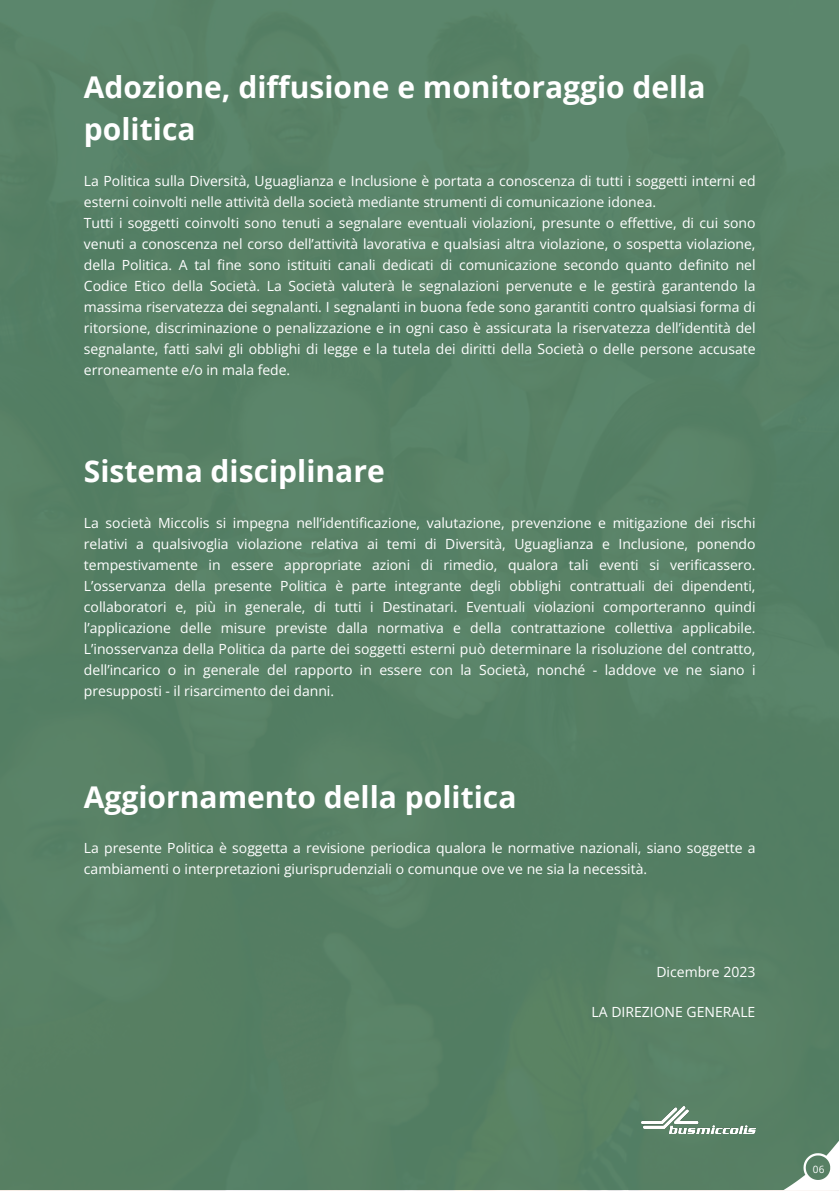
<style>
.page{position:relative;width:839px;height:1191px;background:#fff}
.page>*{position:absolute;margin:0;border:0;box-sizing:border-box;transform-origin:0 0}
.t1{font:700 30px/42px "Open Sans";color:#fff}
.t2{font:14px/21px "Open Sans";color:#fff}
.t3{font:10px "Open Sans";color:#fff}
</style>
<div class="page">
<div style="left:0;top:0;width:838px;height:1190px;background:#578065"></div>
<svg style="left:782px;top:1142px;width:56px;height:49px"></svg>
<p class="t1" style="left:84px;top:66px;width:623px">Adozione, diffusione e monitoraggio della politica</p>
<h1 class="t2" style="left:84px;top:170px;width:673px">La Politica sulla Diversità, Uguaglianza e Inclusione è portata a conoscenza di tutti i soggetti interni ed esterni coinvolti nelle attività della società mediante strumenti di comunicazione idonea.</h1>
<p class="t2" style="left:84px;top:212px;width:673px;text-align:justify">Tutti i soggetti coinvolti sono tenuti a segnalare eventuali violazioni, presunte o effettive, di cui sono venuti a conoscenza nel corso dell’attività lavorativa e qualsiasi altra violazione, o sospetta violazione, della Politica. A tal fine sono istituiti canali dedicati di comunicazione secondo quanto definito nel Codice Etico della Società. La Società valuterà le segnalazioni pervenute e le gestirà garantendo la massima riservatezza dei segnalanti. I segnalanti in buona fede sono garantiti contro qualsiasi forma di ritorsione, discriminazione o penalizzazione e in ogni caso è assicurata la riservatezza dell’identità del segnalante, fatti salvi gli obblighi di legge e la tutela dei diritti della Società o delle persone accusate erroneamente e/o in mala fede.</p>
<h1 class="t1" style="left:84px;top:449px;width:302px">Sistema disciplinare</h1>
<p class="t2" style="left:84px;top:512px;width:673px;text-align:justify">La società Miccolis si impegna nell’identificazione, valutazione, prevenzione e mitigazione dei rischi relativi a qualsivoglia violazione relativa ai temi di Diversità, Uguaglianza e Inclusione, ponendo tempestivamente in essere appropriate azioni di rimedio, qualora tali eventi si verificassero.<br>L’osservanza della presente Politica è parte integrante degli obblighi contrattuali dei dipendenti, collaboratori e, più in generale, di tutti i Destinatari. Eventuali violazioni comporteranno quindi l’applicazione delle misure previste dalla normativa e della contrattazione collettiva applicabile.<br>L’inosservanza della Politica da parte dei soggetti esterni può determinare la risoluzione del contratto, dell’incarico o in generale del rapporto in essere con la Società, nonché - laddove ve ne siano i presupposti - il risarcimento dei danni.</p>
<h1 class="t1" style="left:84px;top:775px;width:434px">Aggiornamento della politica</h1>
<p class="t2" style="left:84px;top:837px;width:673px">La presente Politica è soggetta a revisione periodica qualora le normative nazionali, siano soggette a cambiamenti o interpretazioni giurisprudenziali o comunque ove ve ne sia la necessità.</p>
<p class="t2" style="left:656px;top:961px;width:100px">Dicembre 2023</p>
<h2 class="t2" style="left:591px;top:1001px;width:165px">LA DIREZIONE GENERALE</h2>
<p class="t3" style="left:812px;top:1162px;width:13px">06</p>
</div>
